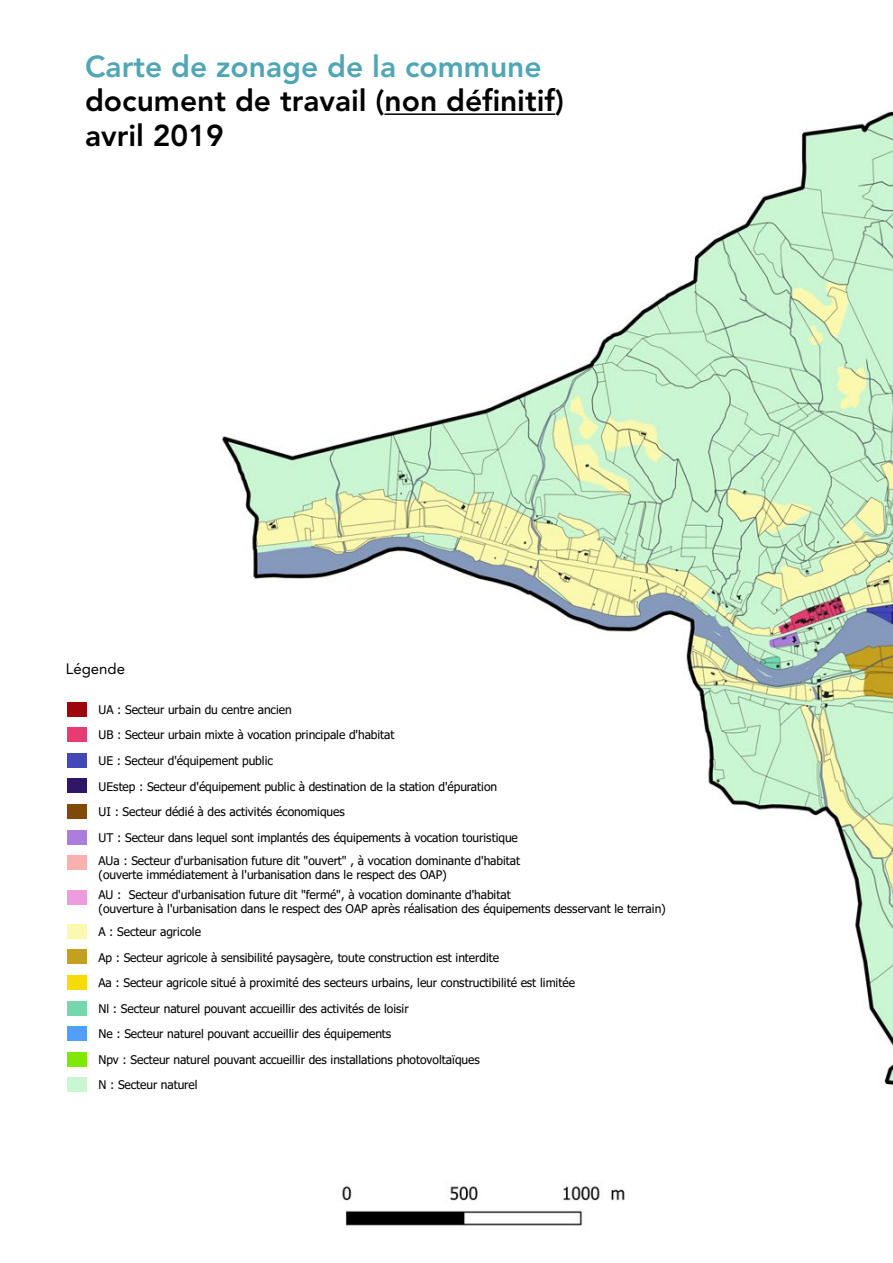
<style>
.page{position:relative;width:893px;height:1263px;background:#fff}
.page>*{position:absolute;margin:0;border:0;box-sizing:border-box;transform-origin:0 0}
.t1{font:800 30px/34.5px "Avenir LT Std";color:#000}
.t2{font:800 30px "Avenir LT Std";color:#50a6b3}
.t3{font:19.35px "Tahoma Normal";letter-spacing:-.005em;color:#000}
.t4{font:15px "Avenir LT Std";color:#000}
.t5{font:14.55px/25.5px "Tahoma Normal";letter-spacing:-.005em;color:#000}
</style>
<div class="page">
<img style="left:221px;top:108px;width:672px;height:1118px">
<div style="left:34px;top:693px;width:664px;height:444px;background:#fff"></div>
<div style="left:67px;top:702px;width:20px;height:14px;background:#9e060b"></div>
<div style="left:67px;top:728px;width:20px;height:14px;background:#e73b71"></div>
<div style="left:67px;top:753px;width:20px;height:14px;background:#4248b9"></div>
<div style="left:67px;top:779px;width:20px;height:14px;background:#2f1666"></div>
<div style="left:67px;top:804px;width:20px;height:14px;background:#814908"></div>
<div style="left:67px;top:830px;width:20px;height:14px;background:#ab7ddf"></div>
<div style="left:67px;top:855px;width:20px;height:15px;background:#fbb0b0"></div>
<div style="left:67px;top:890px;width:20px;height:14px;background:#f19bdf"></div>
<div style="left:67px;top:924px;width:20px;height:14px;background:#fbf8b0"></div>
<div style="left:67px;top:950px;width:20px;height:14px;background:#c4a01e"></div>
<div style="left:67px;top:975px;width:20px;height:14px;background:#f6db09"></div>
<div style="left:67px;top:1001px;width:20px;height:14px;background:#75d7ad"></div>
<div style="left:67px;top:1026px;width:20px;height:15px;background:#519ff8"></div>
<div style="left:67px;top:1052px;width:20px;height:14px;background:#7fe807"></div>
<div style="left:67px;top:1078px;width:20px;height:14px;background:#caf6d1"></div>
<hr style="left:384px;top:113px;width:171px;height:2px;background:#000">
<h1 class="t2" style="left:85px;top:49px;width:458px">Carte de zonage de la commune</h1>
<h1 class="t1" style="left:85px;top:84px;width:480px">document de travail (non définitif) avril 2019</h1>
<p class="t4" style="left:66px;top:660px;width:61px">Légende</p>
<h2 class="t3" style="left:67px;top:664px;width:61px">Légende</h2>
<p class="t5" style="left:98px;top:697px;width:421px">UA : Secteur urbain du centre ancien<br>UB : Secteur urbain mixte à vocation principale d'habitat<br>UE : Secteur d'équipement public<br>UEstep : Secteur d'équipement public à destination de la station d'épuration<br>UI : Secteur dédié à des activités économiques<br>UT : Secteur dans lequel sont implantés des équipements à vocation touristique</p>
<p class="t5" style="left:98px;top:854px;width:423px;line-height:13.6px">AUa : Secteur d'urbanisation future dit "ouvert" , à vocation dominante d'habitat (ouverte immédiatement à l'urbanisation dans le respect des OAP)</p>
<p class="t5" style="left:98px;top:889px;width:569px;line-height:13.6px">AU : Secteur d'urbanisation future dit "fermé", à vocation dominante d'habitat<br>(ouverture à l'urbanisation dans le respect des OAP après réalisation des équipements desservant le terrain)</p>
<p class="t5" style="left:98px;top:920px;width:478px">A : Secteur agricole<br>Ap : Secteur agricole à sensibilité paysagère, toute construction est interdite<br>Aa : Secteur agricole situé à proximité des secteurs urbains, leur constructibilité est limitée Nl : Secteur naturel pouvant accueillir des activités de loisir<br>Ne : Secteur naturel pouvant accueillir des équipements<br>Npv : Secteur naturel pouvant accueillir des installations photovoltaïques<br>N : Secteur naturel</p>
</div>
